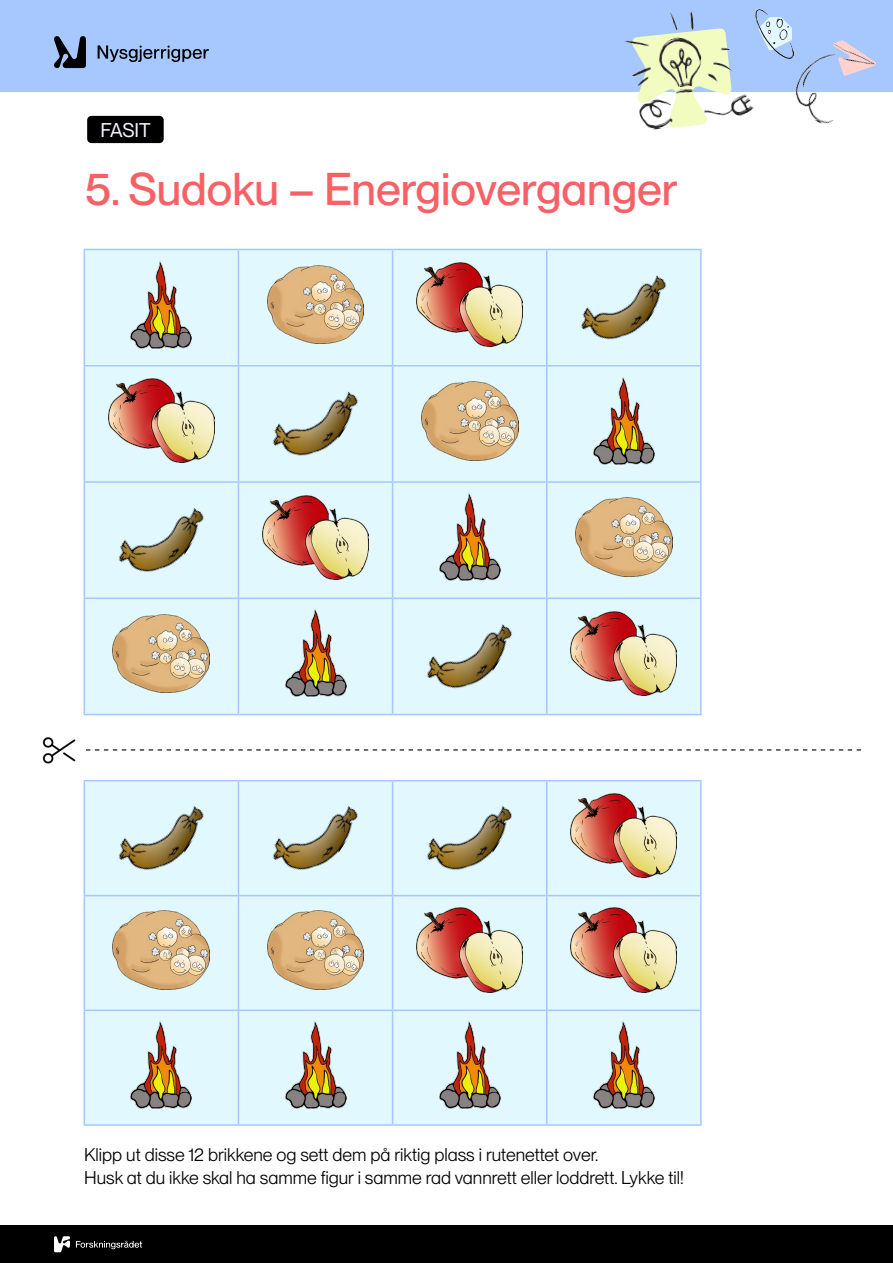
<style>
.page{position:relative;width:893px;height:1263px;background:#fff}
.page>*{position:absolute;margin:0;border:0;box-sizing:border-box;transform-origin:0 0}
.Tittel{font:500 45px "PP Neue Montreal";color:#f66166}
.Mellomtittel_1{font:19.5px "PP Neue Montreal";letter-spacing:-.01em;color:#f2f2fe}
.Brødtekst{font:18px/22.5px "PP Neue Montreal";color:#000}
</style>
<div class="page">
<div style="left:0;top:1225px;width:893px;height:38px;background:#000"></div>
<svg style="left:54px;top:1236px;width:16px;height:16px"></svg>
<svg style="left:76px;top:1241px;width:66px;height:8px"></svg>
<div style="left:0;top:0;width:893px;height:91px;background:#a7c7ff"></div>
<img style="left:756px;top:10px;width:36px;height:49px">
<img style="left:622px;top:11px;width:133px;height:119px">
<img style="left:786px;top:37px;width:90px;height:87px">
<svg style="left:98px;top:45px;width:111px;height:17px"></svg>
<svg style="left:54px;top:36px;width:32px;height:32px"></svg>
<div style="left:87px;top:116px;width:77px;height:27px;background:#000;border-radius:4px"></div>
<img style="left:42px;top:737px;width:34px;height:27px">
<svg style="left:86px;top:749px;width:775px;height:1px"></svg>
<div style="left:85px;top:250px;width:615px;height:464px;background:#e0f8fe"></div>
<hr style="left:84px;top:249px;width:154px;height:1px;background:#a7c7ff">
<hr style="left:84px;top:250px;width:1px;height:115px;background:#a7c7ff">
<hr style="left:238px;top:249px;width:155px;height:1px;background:#a7c7ff">
<hr style="left:238px;top:250px;width:1px;height:115px;background:#a7c7ff">
<hr style="left:393px;top:249px;width:154px;height:1px;background:#a7c7ff">
<hr style="left:392px;top:250px;width:1px;height:115px;background:#a7c7ff">
<hr style="left:547px;top:249px;width:155px;height:1px;background:#a7c7ff">
<hr style="left:546px;top:250px;width:1px;height:115px;background:#a7c7ff">
<hr style="left:700px;top:250px;width:2px;height:115px;background:#a7c7ff">
<hr style="left:84px;top:365px;width:154px;height:1px;background:#a7c7ff">
<hr style="left:84px;top:366px;width:1px;height:115px;background:#a7c7ff">
<hr style="left:238px;top:365px;width:155px;height:1px;background:#a7c7ff">
<hr style="left:238px;top:366px;width:1px;height:115px;background:#a7c7ff">
<hr style="left:393px;top:365px;width:154px;height:1px;background:#a7c7ff">
<hr style="left:392px;top:366px;width:1px;height:115px;background:#a7c7ff">
<hr style="left:547px;top:365px;width:155px;height:1px;background:#a7c7ff">
<hr style="left:546px;top:366px;width:1px;height:115px;background:#a7c7ff">
<hr style="left:700px;top:366px;width:2px;height:115px;background:#a7c7ff">
<hr style="left:84px;top:481px;width:154px;height:2px;background:#a7c7ff">
<hr style="left:84px;top:483px;width:1px;height:114px;background:#a7c7ff">
<hr style="left:238px;top:481px;width:155px;height:2px;background:#a7c7ff">
<hr style="left:238px;top:483px;width:1px;height:114px;background:#a7c7ff">
<hr style="left:393px;top:481px;width:154px;height:2px;background:#a7c7ff">
<hr style="left:392px;top:483px;width:1px;height:114px;background:#a7c7ff">
<hr style="left:547px;top:481px;width:155px;height:2px;background:#a7c7ff">
<hr style="left:546px;top:483px;width:1px;height:114px;background:#a7c7ff">
<hr style="left:700px;top:483px;width:2px;height:114px;background:#a7c7ff">
<hr style="left:84px;top:597px;width:154px;height:2px;background:#a7c7ff">
<hr style="left:84px;top:599px;width:1px;height:115px;background:#a7c7ff">
<hr style="left:238px;top:597px;width:155px;height:2px;background:#a7c7ff">
<hr style="left:238px;top:599px;width:1px;height:115px;background:#a7c7ff">
<hr style="left:393px;top:597px;width:154px;height:2px;background:#a7c7ff">
<hr style="left:392px;top:599px;width:1px;height:115px;background:#a7c7ff">
<hr style="left:547px;top:597px;width:155px;height:2px;background:#a7c7ff">
<hr style="left:546px;top:599px;width:1px;height:115px;background:#a7c7ff">
<hr style="left:700px;top:599px;width:2px;height:115px;background:#a7c7ff">
<hr style="left:84px;top:714px;width:154px;height:1px;background:#a7c7ff">
<hr style="left:238px;top:714px;width:155px;height:1px;background:#a7c7ff">
<hr style="left:393px;top:714px;width:154px;height:1px;background:#a7c7ff">
<hr style="left:547px;top:714px;width:155px;height:1px;background:#a7c7ff">
<img style="left:131px;top:261px;width:61px;height:87px">
<img style="left:267px;top:265px;width:97px;height:79px">
<img style="left:416px;top:263px;width:107px;height:84px">
<img style="left:576px;top:253px;width:95px;height:103px">
<img style="left:108px;top:379px;width:106px;height:84px">
<img style="left:268px;top:369px;width:95px;height:103px">
<img style="left:421px;top:381px;width:97px;height:79px">
<img style="left:593px;top:377px;width:61px;height:87px">
<img style="left:114px;top:486px;width:95px;height:103px">
<img style="left:262px;top:495px;width:107px;height:84px">
<img style="left:439px;top:494px;width:61px;height:87px">
<img style="left:575px;top:498px;width:97px;height:78px">
<img style="left:113px;top:614px;width:97px;height:79px">
<img style="left:285px;top:610px;width:61px;height:87px">
<img style="left:422px;top:602px;width:95px;height:103px">
<img style="left:571px;top:611px;width:106px;height:84px">
<div style="left:85px;top:781px;width:615px;height:343px;background:#e0f8fe"></div>
<hr style="left:84px;top:780px;width:154px;height:1px;background:#a7c7ff">
<hr style="left:84px;top:781px;width:1px;height:114px;background:#a7c7ff">
<hr style="left:238px;top:780px;width:155px;height:1px;background:#a7c7ff">
<hr style="left:238px;top:781px;width:1px;height:114px;background:#a7c7ff">
<hr style="left:393px;top:780px;width:154px;height:1px;background:#a7c7ff">
<hr style="left:392px;top:781px;width:1px;height:114px;background:#a7c7ff">
<hr style="left:547px;top:780px;width:155px;height:1px;background:#a7c7ff">
<hr style="left:546px;top:781px;width:1px;height:114px;background:#a7c7ff">
<hr style="left:700px;top:781px;width:2px;height:114px;background:#a7c7ff">
<hr style="left:84px;top:895px;width:154px;height:1px;background:#a7c7ff">
<hr style="left:84px;top:896px;width:1px;height:113px;background:#a7c7ff">
<hr style="left:238px;top:895px;width:155px;height:1px;background:#a7c7ff">
<hr style="left:238px;top:896px;width:1px;height:113px;background:#a7c7ff">
<hr style="left:393px;top:895px;width:154px;height:1px;background:#a7c7ff">
<hr style="left:392px;top:896px;width:1px;height:113px;background:#a7c7ff">
<hr style="left:547px;top:895px;width:155px;height:1px;background:#a7c7ff">
<hr style="left:546px;top:896px;width:1px;height:113px;background:#a7c7ff">
<hr style="left:700px;top:896px;width:2px;height:113px;background:#a7c7ff">
<hr style="left:84px;top:1009px;width:154px;height:2px;background:#a7c7ff">
<hr style="left:84px;top:1011px;width:1px;height:113px;background:#a7c7ff">
<hr style="left:238px;top:1009px;width:155px;height:2px;background:#a7c7ff">
<hr style="left:238px;top:1011px;width:1px;height:113px;background:#a7c7ff">
<hr style="left:393px;top:1009px;width:154px;height:2px;background:#a7c7ff">
<hr style="left:392px;top:1011px;width:1px;height:113px;background:#a7c7ff">
<hr style="left:547px;top:1009px;width:155px;height:2px;background:#a7c7ff">
<hr style="left:546px;top:1011px;width:1px;height:113px;background:#a7c7ff">
<hr style="left:700px;top:1011px;width:2px;height:113px;background:#a7c7ff">
<hr style="left:84px;top:1124px;width:154px;height:2px;background:#a7c7ff">
<hr style="left:238px;top:1124px;width:155px;height:2px;background:#a7c7ff">
<hr style="left:393px;top:1124px;width:154px;height:2px;background:#a7c7ff">
<hr style="left:547px;top:1124px;width:155px;height:2px;background:#a7c7ff">
<img style="left:114px;top:784px;width:95px;height:103px">
<img style="left:268px;top:784px;width:95px;height:103px">
<img style="left:422px;top:784px;width:95px;height:103px">
<img style="left:571px;top:793px;width:106px;height:84px">
<img style="left:113px;top:911px;width:97px;height:78px">
<img style="left:267px;top:911px;width:97px;height:78px">
<img style="left:416px;top:908px;width:107px;height:84px">
<img style="left:571px;top:908px;width:106px;height:84px">
<img style="left:131px;top:1021px;width:61px;height:87px">
<img style="left:285px;top:1021px;width:61px;height:87px">
<img style="left:439px;top:1021px;width:61px;height:87px">
<img style="left:593px;top:1021px;width:61px;height:87px">
<h2 class="Mellomtittel_1" style="left:101px;top:119px;width:52px">FASIT</h2>
<h1 class="Tittel" style="left:85px;top:162px;width:594px">5. Sudoku – Energioverganger</h1>
<p class="Brødtekst" style="left:84px;top:1143px;width:601px">Klipp ut disse 12 brikkene og sett dem på riktig plass i rutenettet over.<br>Husk at du ikke skal ha samme figur i samme rad vannrett eller loddrett. Lykke til!</p>
</div>
